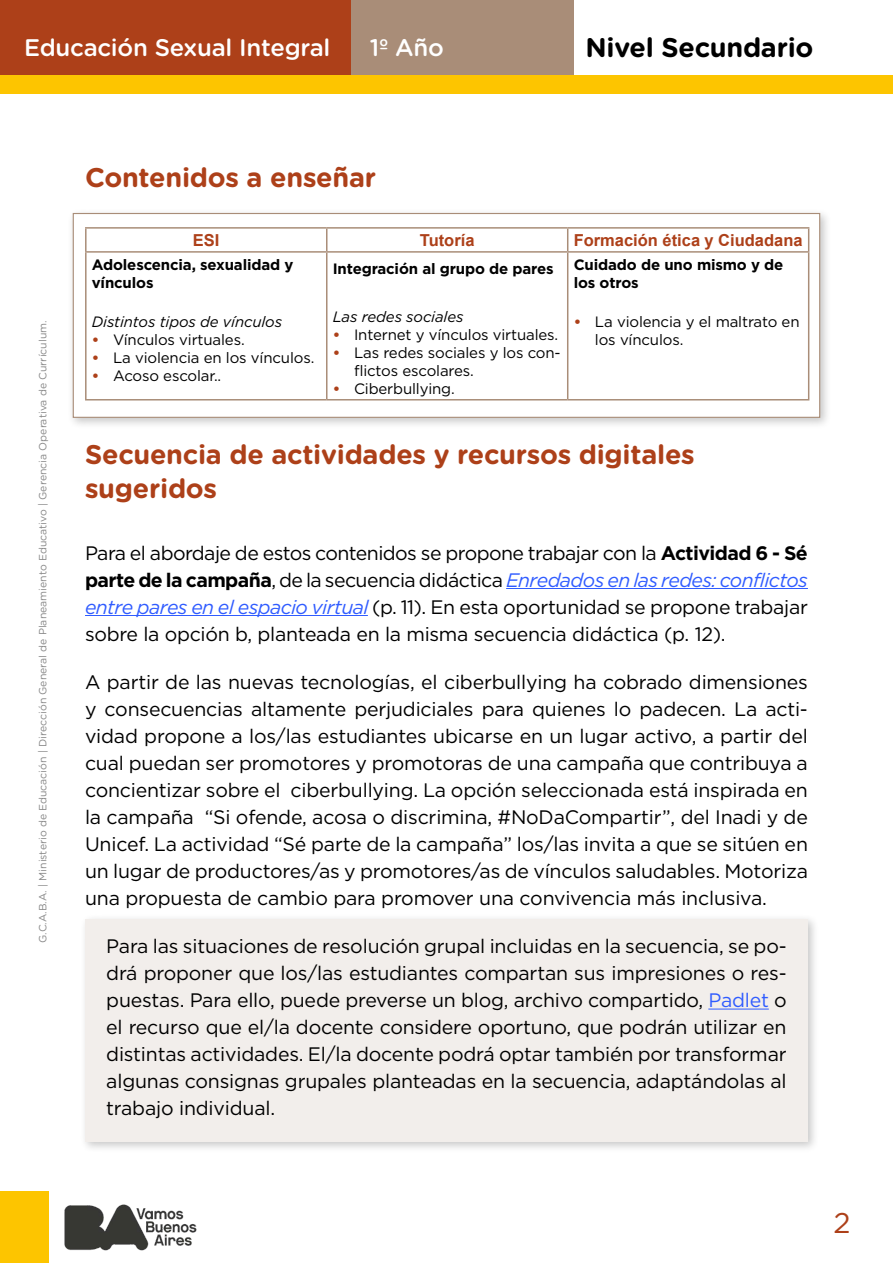
<style>
.page{position:relative;width:893px;height:1263px;background:#fff}
.page>*{position:absolute;margin:0;border:0;box-sizing:border-box;transform-origin:0 0}
.t1{font:28.5px "Gotham";color:#ad4019}
.t2{font:700 27px/34.5px "Gotham Rounded";letter-spacing:-.01em;color:#ad4019}
.t3{font:700 27px "Gotham Rounded";letter-spacing:-.01em;color:#000}
.t4{font:500 24px "Gotham Rounded";letter-spacing:-.01em;color:#fff}
.t5{font:19.5px/27px "Gotham";letter-spacing:-.01em;color:#000;text-align:justify}
.t6{font:700 16.5px "Arial";color:#ad4019}
.t7{font:15px/18px "Gotham";letter-spacing:-.01em;color:#000}
.t8{font:700 15px/18px "Gotham";letter-spacing:-.01em;color:#000}
.t9{font:italic 15px "Gotham";letter-spacing:-.01em;color:#000}
.t10{font:10.5px "Gotham Rounded";color:#878787}
.s1{font-weight:700;color:#ad4019}
.s2{font-weight:700}
.s3{font-style:italic;color:#305cff}
.s4{color:#305cff}
</style>
<div class="page">
<div style="left:0;top:1191px;width:48px;height:72px;background:#fdc500"></div>
<div style="left:0;top:0;width:351px;height:79px;background:#ad4019"></div>
<div style="left:351px;top:0;width:223px;height:78px;background:#a98d78"></div>
<div style="left:0;top:75px;width:893px;height:19px;background:#fdc500"></div>
<div style="left:67px;top:207px;width:764px;height:222px;background:#000;opacity:.22"></div>
<div style="left:73px;top:213px;width:747px;height:205px;background:#fff;border:1px solid #a98d78"></div>
<div style="left:80px;top:913px;width:739px;height:240px;background:#000;opacity:.22"></div>
<div style="left:85px;top:919px;width:723px;height:223px;background:#f2eeeb"></div>
<hr style="left:506px;top:588px;width:302px;height:1px;background:#305cff">
<hr style="left:85px;top:615px;width:283px;height:1px;background:#305cff">
<hr style="left:708px;top:1008px;width:61px;height:1px;background:#305cff">
<hr style="left:85px;top:227px;width:242px;height:2px;background:#a98d78">
<hr style="left:85px;top:229px;width:2px;height:22px;background:#a98d78">
<hr style="left:327px;top:227px;width:241px;height:2px;background:#a98d78">
<svg style="left:326px;top:229px;width:1px;height:22px"></svg>
<hr style="left:568px;top:227px;width:241px;height:2px;background:#a98d78">
<svg style="left:567px;top:229px;width:1px;height:22px"></svg>
<svg style="left:808px;top:229px;width:1px;height:22px"></svg>
<hr style="left:85px;top:251px;width:242px;height:2px;background:#a98d78">
<hr style="left:85px;top:253px;width:2px;height:146px;background:#a98d78">
<hr style="left:327px;top:251px;width:241px;height:2px;background:#a98d78">
<hr style="left:326px;top:253px;width:1px;height:146px;background:#a98d78">
<hr style="left:568px;top:251px;width:241px;height:2px;background:#a98d78">
<hr style="left:567px;top:253px;width:1px;height:146px;background:#a98d78">
<hr style="left:808px;top:253px;width:1px;height:146px;background:#a98d78">
<hr style="left:85px;top:399px;width:242px;height:1px;background:#a98d78">
<hr style="left:327px;top:399px;width:241px;height:1px;background:#a98d78">
<hr style="left:568px;top:399px;width:241px;height:1px;background:#a98d78">
<img style="left:64px;top:1204px;width:133px;height:47px">
<p class="t4" style="left:24px;top:31px;width:308px">Educación Sexual Integral</p>
<p class="t4" style="left:370px;top:31px;width:76px">1º Año</p>
<h2 class="t3" style="left:585px;top:28px;width:230px">Nivel Secundario</h2>
<p class="t10" style="left:36px;top:943px;width:624px;rotate:-90deg">G.C.A.B.A. | Ministerio de Educación | Dirección General de Planeamiento Educativo | Gerencia Operativa de Currículum.</p>
<h2 class="t2" style="left:85px;top:159px;width:293px">Contenidos a enseñar</h2>
<p class="t6" style="left:193px;top:228px;width:28px">ESI</p>
<p class="t6" style="left:420px;top:228px;width:56px">Tutoría</p>
<p class="t6" style="left:574px;top:228px;width:230px">Formación ética y Ciudadana</p>
<p class="t8" style="left:92px;top:255px;width:203px">Adolescencia, sexualidad y vínculos</p>
<p class="t9" style="left:92px;top:312px;width:192px">Distintos tipos de vínculos</p>
<p class="t7" style="left:92px;top:330px;width:154px"><span class="s1">•</span> Vínculos virtuales.</p>
<p class="t7" style="left:92px;top:348px;width:224px"><span class="s1">•</span> La violencia en los vínculos.</p>
<p class="t7" style="left:92px;top:366px;width:131px"><span class="s1">•</span> Acoso escolar..</p>
<p class="t8" style="left:574px;top:255px;width:211px">Cuidado de uno mismo y de los otros</p>
<p class="t7" style="left:595px;top:312px;width:206px;text-indent:-21px"><span class="s1">•</span> La violencia y el maltrato en los vínculos.</p>
<p class="t8" style="left:333px;top:259px;width:223px">Integración al grupo de pares</p>
<p class="t9" style="left:333px;top:307px;width:132px">Las redes sociales</p>
<p class="t7" style="left:333px;top:325px;width:227px"><span class="s1">•</span> Internet y vínculos virtuales.</p>
<p class="t7" style="left:354px;top:343px;width:208px;text-indent:-21px"><span class="s1">•</span> Las redes sociales y los con&shy;flictos escolares.</p>
<p class="t7" style="left:333px;top:379px;width:124px"><span class="s1">•</span> Ciberbullying.</p>
<h2 class="t2" style="left:85px;top:436px;width:611px">Secuencia de actividades y recursos digitales sugeridos</h2>
<p class="t5" style="left:85px;top:539px;width:724px">Para el abordaje de estos contenidos se propone trabajar con la <span class="s2">Actividad 6 - Sé parte de la campaña</span>, de la secuencia didáctica <span class="s3">Enredados en las redes: conflictos entre pares en el espacio virtual</span> (p. 11). En esta oportunidad se propone trabajar sobre la opción b, planteada en la misma secuencia didáctica (p. 12).</p>
<p class="t5" style="left:85px;top:668px;width:724px">A partir de las nuevas tecnologías, el ciberbullying ha cobrado dimensiones y consecuencias altamente perjudiciales para quienes lo padecen. La acti&shy;vidad propone a los/las estudiantes ubicarse en un lugar activo, a partir del cual puedan ser promotores y promotoras de una campaña que contribuya a concientizar sobre el ciberbullying. La opción seleccionada está inspirada en la campaña “Si ofende, acosa o discrimina, #NoDaCompartir”, del Inadi y de Unicef. La actividad “Sé parte de la campaña” los/las invita a que se sitúen en un lugar de productores/as y promotores/as de vínculos saludables. Motoriza una propuesta de cambio para promover una convivencia más inclusiva.</p>
<p class="t5" style="left:106px;top:932px;width:682px">Para las situaciones de resolución grupal incluidas en la secuencia, se po&shy;drá proponer que los/las estudiantes compartan sus impresiones o res&shy;puestas. Para ello, puede preverse un blog, archivo compartido, <span class="s4">Padlet</span> o el recurso que el/la docente considere oportuno, que podrán utilizar en distintas actividades. El/la docente podrá optar también por transformar algunas consignas grupales planteadas en la secuencia, adaptándolas al trabajo individual.</p>
<h1 class="t1" style="left:833px;top:1204px;width:19px">2</h1>
</div>
